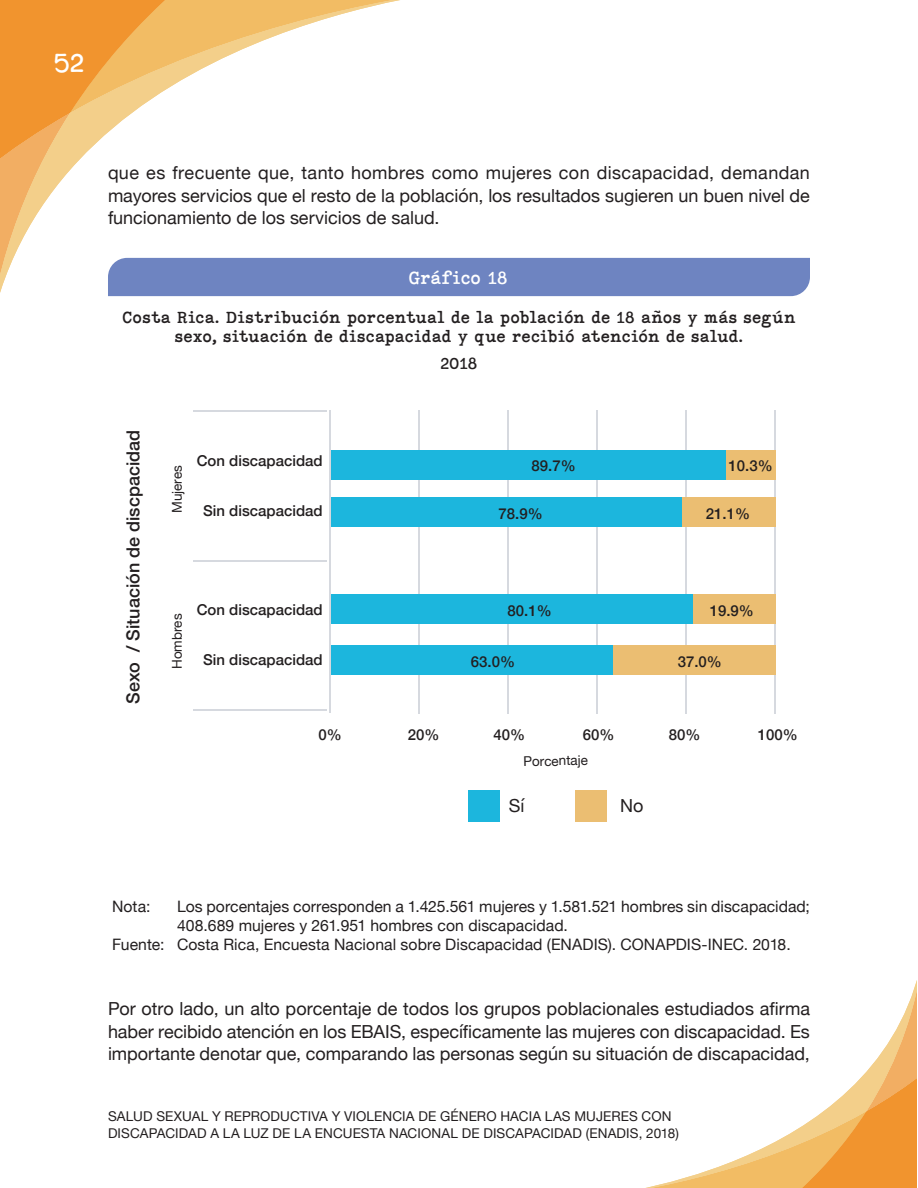
<style>
.page{position:relative;width:918px;height:1188px;background:#fff}
.page>*{position:absolute;margin:0;border:0;box-sizing:border-box;transform-origin:0 0}
.t1{font:27px "Coronette";color:#fff}
.t2{font:18px/22.5px "Helvetica Neue";color:#231f20;text-align:justify}
.t3{font:500 18px "Helvetica Neue";color:#231f20}
.t4{font:18px "Coronette";letter-spacing:-.005em;color:#fff}
.t5{font:16.5px/19.8px "Coronette";letter-spacing:.005em;color:#231f20;text-align:center}
.t6{font:15.75px "Helvetica Neue";letter-spacing:.005em;color:#231f20}
.t7{font:500 15px "Helvetica Neue";color:#231f20}
.t8{font:13.5px/16.5px "Helvetica Neue";letter-spacing:.005em;color:#231f20}
</style>
<div class="page">
<svg style="left:646px;top:980px;width:271px;height:208px"></svg>
<svg style="left:0;top:0;width:810px;height:297px"></svg>
<hr style="left:774px;top:411px;width:1px;height:303px;background:#d6d9df">
<hr style="left:685px;top:411px;width:1px;height:303px;background:#d6d9df">
<hr style="left:596px;top:411px;width:1px;height:303px;background:#d6d9df">
<hr style="left:507px;top:411px;width:1px;height:303px;background:#d6d9df">
<hr style="left:418px;top:411px;width:1px;height:303px;background:#d6d9df">
<div style="left:662px;top:450px;width:114px;height:30px;background:#ebbe72"></div>
<div style="left:329px;top:450px;width:396px;height:30px;background:#1cb6dd"></div>
<div style="left:662px;top:497px;width:114px;height:30px;background:#ebbe72"></div>
<div style="left:329px;top:497px;width:352px;height:30px;background:#1cb6dd"></div>
<div style="left:637px;top:594px;width:139px;height:30px;background:#ebbe72"></div>
<div style="left:329px;top:594px;width:363px;height:30px;background:#1cb6dd"></div>
<div style="left:586px;top:645px;width:190px;height:30px;background:#ebbe72"></div>
<div style="left:329px;top:645px;width:284px;height:30px;background:#1cb6dd"></div>
<div style="left:469px;top:791px;width:31px;height:31px;background:#1cb6dd"></div>
<div style="left:575px;top:791px;width:32px;height:31px;background:#ebbe72"></div>
<hr style="left:329px;top:411px;width:1px;height:302px;background:#d6d9df">
<hr style="left:193px;top:561px;width:134px;height:1px;background:#d6d9df">
<hr style="left:193px;top:411px;width:134px;height:1px;background:#d6d9df">
<hr style="left:193px;top:710px;width:134px;height:1px;background:#d6d9df">
<h1 class="t1" style="left:54px;top:47px;width:32px">52</h1>
<p class="t2" style="left:108px;top:163px;width:703px">que es frecuente que, tanto hombres como mujeres con discapacidad, demandan mayores servicios que el resto de la población, los resultados sugieren un buen nivel de funcionamiento de los servicios de salud.</p>
<p class="t4" style="left:409px;top:267px;width:100px">Gráfico 18</p>
<p class="t5" style="left:122px;top:307px;width:675px">Costa Rica. Distribución porcentual de la población de 18 años y más según sexo, situación de discapacidad y que recibió atención de salud.</p>
<p class="t5" style="left:440px;top:354px;width:39px">2018</p>
<p class="t3" style="left:119px;top:704px;width:276px;rotate:-90deg">Sexo / Situación de discpacidad</p>
<p class="t8" style="left:170px;top:513px;width:50px;rotate:-90deg">Mujeres</p>
<p class="t7" style="left:197px;top:449px;width:127px">Con discapacidad</p>
<p class="t7" style="left:203px;top:498px;width:121px">Sin discapacidad</p>
<p class="t7" style="left:532px;top:454px;width:46px">89.7%</p>
<p class="t7" style="left:499px;top:502px;width:46px">78.9%</p>
<p class="t7" style="left:729px;top:454px;width:46px">10.3%</p>
<p class="t7" style="left:706px;top:502px;width:46px">21.1%</p>
<p class="t8" style="left:170px;top:669px;width:57px;rotate:-90deg">Hombres</p>
<p class="t7" style="left:197px;top:598px;width:127px">Con discapacidad</p>
<p class="t7" style="left:203px;top:648px;width:121px">Sin discapacidad</p>
<p class="t7" style="left:508px;top:599px;width:46px">80.1%</p>
<p class="t7" style="left:471px;top:649px;width:46px">63.0%</p>
<p class="t7" style="left:710px;top:599px;width:46px">19.9%</p>
<p class="t7" style="left:678px;top:649px;width:46px">37.0%</p>
<p class="t7" style="left:318px;top:723px;width:25px">0%</p>
<p class="t7" style="left:408px;top:723px;width:33px">20%</p>
<p class="t7" style="left:494px;top:723px;width:33px">40%</p>
<p class="t7" style="left:583px;top:723px;width:33px">60%</p>
<p class="t7" style="left:669px;top:723px;width:33px">80%</p>
<p class="t7" style="left:758px;top:723px;width:42px">100%</p>
<p class="t8" style="left:523px;top:754px;width:66px;rotate:-1deg">Porcentaje</p>
<p class="t2" style="left:509px;top:795px;width:17px">Sí</p>
<p class="t2" style="left:620px;top:795px;width:25px">No</p>
<p class="t6" style="left:112px;top:895px;width:40px">Nota:</p>
<p class="t6" style="left:177px;top:895px;width:634px">Los porcentajes corresponden a 1.425.561 mujeres y 1.581.521 hombres sin discapacidad;</p>
<p class="t6" style="left:177px;top:914px;width:393px">408.689 mujeres y 261.951 hombres con discapacidad.</p>
<p class="t6" style="left:112px;top:933px;width:680px">Fuente: Costa Rica, Encuesta Nacional sobre Discapacidad (ENADIS). CONAPDIS-INEC. 2018.</p>
<p class="t2" style="left:108px;top:999px;width:704px">Por otro lado, un alto porcentaje de todos los grupos poblacionales estudiados afirma haber recibido atención en los EBAIS, específicamente las mujeres con discapacidad. Es importante denotar que, comparando las personas según su situación de discapacidad,</p>
<p class="t8" style="left:108px;top:1109px;width:572px">SALUD SEXUAL Y REPRODUCTIVA Y VIOLENCIA DE GÉNERO HACIA LAS MUJERES CON<br>DISCAPACIDAD A LA LUZ DE LA ENCUESTA NACIONAL DE DISCAPACIDAD (ENADIS, 2018)</p>
</div>
